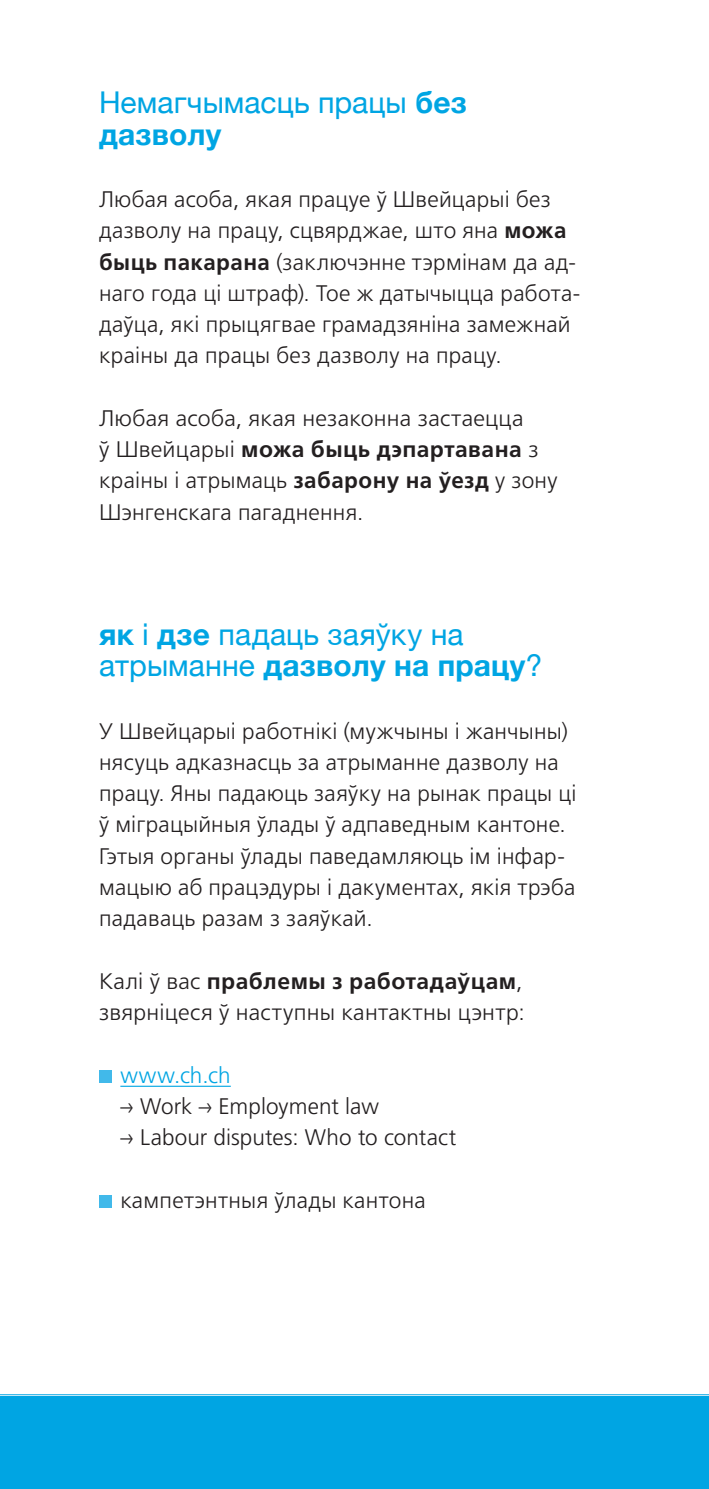
<style>
.page{position:relative;width:709px;height:1489px;background:#fff}
.page>*{position:absolute;margin:0;border:0;box-sizing:border-box;transform-origin:0 0}
.t1{font:30px "Helvetica Neue";color:#00a5e3}
.t2{font:700 30px "Helvetica Neue";letter-spacing:.005em;color:#00a5e3}
.t3{font:300 22.5px/31.2px "Frutiger LTCYR";letter-spacing:.015em;color:#231f20}
.t4{font:300 22.5px/31.2px "Frutiger LT Std";letter-spacing:.005em;color:#231f20}
.s1{font-weight:700}
.s2{font-weight:400}
.s3{color:#00a5e3}
</style>
<div class="page">
<div style="left:0;top:1394px;width:709px;height:94px;background:#00a5e3"></div>
<hr style="left:120px;top:1085px;width:111px;height:1px;background:#00a5e3">
<div style="left:99px;top:1070px;width:12px;height:12px;background:#41b9ea"></div>
<div style="left:99px;top:1195px;width:12px;height:12px;background:#41b9ea"></div>
<hr style="left:0;top:1394px;width:709px;height:1px;background:#fff">
<p class="t1" style="left:99px;top:81px;width:369px">Немагчымасць працы <span class="s1">без</span></p>
<p class="t2" style="left:99px;top:110px;width:124px">дазволу</p>
<p class="t3" style="left:99px;top:184px;width:482px">Любая асоба, якая працуе ў Швейцарыі без дазволу на працу, сцвярджае, што яна <span class="s1">можа быць пакарана</span> (заключэнне тэрмінам да ад&shy;наго года ці штраф). Тое ж датычыцца работа&shy;даўца, які прыцягвае грамадзяніна замежнай краіны да працы без дазволу на працу.</p>
<p class="t3" style="left:99px;top:403px;width:460px">Любая асоба, якая незаконна застаецца<br>ў Швейцарыі <span class="s1">можа быць дэпартавана</span> з краіны і атрымаць <span class="s1">забарону на ўезд</span> у зону Шэнгенскага пагаднення.</p>
<p class="t1" style="left:99px;top:612px;width:366px"><span class="s1">як</span> і <span class="s1">дзе</span> падаць заяўку на</p>
<p class="t2" style="left:99px;top:641px;width:445px"><span class="s2">атрыманне</span> дазволу на працу<span class="s2">?</span></p>
<p class="t3" style="left:99px;top:715px;width:479px">У Швейцарыі работнікі (мужчыны і жанчыны) нясуць адказнасць за атрыманне дазволу на працу. Яны падаюць заяўку на рынак працы ці ў міграцыйныя ўлады ў адпаведным кантоне.<br>Гэтыя органы ўлады паведамляюць ім інфар&shy;мацыю аб працэдуры і дакументах, якія трэба падаваць разам з заяўкай.</p>
<p class="t3" style="left:99px;top:965px;width:427px">Калі ў вас <span class="s1">праблемы з работадаўцам</span>, звярніцеся ў наступны кантактны цэнтр:</p>
<p class="t4" style="left:120px;top:1059px;width:260px"><span class="s3">www.ch.ch<br></span>–› Work –› Employment law</p>
<p class="t4" style="left:120px;top:1121px;width:337px">–› Labour disputes: Who to contact</p>
<p class="t3" style="left:120px;top:1184px;width:307px">кампетэнтныя ўлады кантона</p>
</div>
